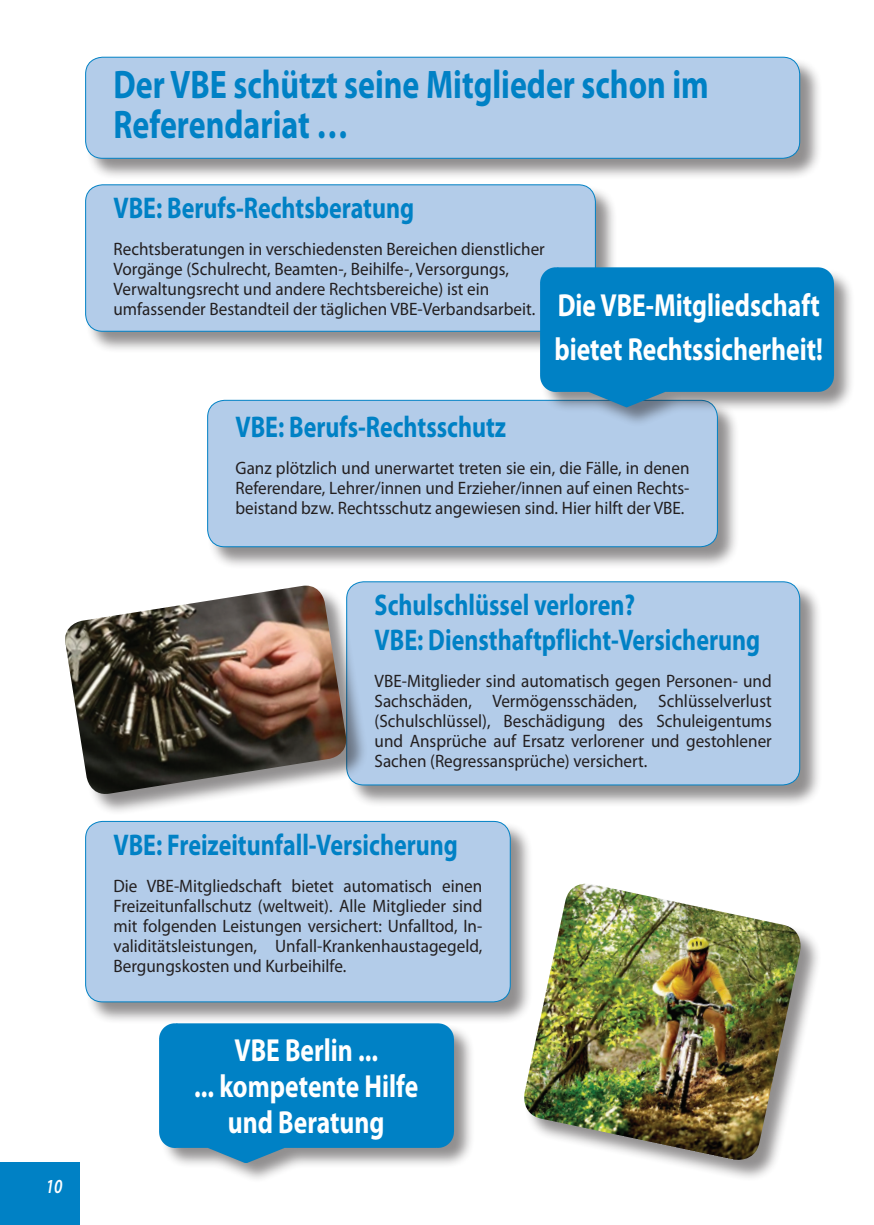
<style>
.page{position:relative;width:874px;height:1225px;background:#fff}
.page>*{position:absolute;margin:0;border:0;box-sizing:border-box;transform-origin:0 0}
.t1{font:700 40px/40px "Myriad Pro";color:#0081c5;scale:.8 1}
.t2{font:700 32px/36px "Myriad Pro";color:#fff;scale:.8 1}
.t3{font:700 30px/35px "Myriad Pro";color:#0081c5;scale:.8 1}
.t4{font:italic 600 20px "Myriad Pro";color:#fff;scale:.8 1}
.t5{font:18px/20px "Myriad Pro";color:#231f20;text-align:justify;scale:.95 1}
</style>
<div class="page">
<div style="left:0;top:1162px;width:79px;height:63px;background:#0081c5"></div>
<div style="left:85px;top:57px;width:737px;height:124px;background:#231f20;opacity:.5"></div>
<div style="left:86px;top:57px;width:713px;height:101px;background:#b3cce9;border-radius:17px"></div>
<div style="left:85px;top:57px;width:714px;height:102px;border:1px solid #0081c5;border-radius:17px"></div>
<div style="left:85px;top:185px;width:532px;height:169px;background:#231f20;opacity:.5"></div>
<div style="left:86px;top:185px;width:509px;height:146px;background:#b3cce9;border-radius:17px"></div>
<div style="left:85px;top:184px;width:510px;height:148px;border:1px solid #0081c5;border-radius:17px"></div>
<div style="left:207px;top:400px;width:532px;height:169px;background:#231f20;opacity:.5"></div>
<div style="left:207px;top:400px;width:510px;height:147px;background:#b3cce9;border-radius:17px"></div>
<div style="left:207px;top:400px;width:510px;height:147px;border:1px solid #0081c5;border-radius:17px"></div>
<div style="left:346px;top:581px;width:475px;height:227px;background:#231f20;opacity:.5"></div>
<div style="left:346px;top:582px;width:453px;height:203px;background:#b3cce9;border-radius:17px"></div>
<div style="left:346px;top:581px;width:453px;height:204px;border:1px solid #0081c5;border-radius:17px"></div>
<div style="left:85px;top:821px;width:447px;height:203px;background:#231f20;opacity:.5"></div>
<div style="left:86px;top:821px;width:424px;height:181px;background:#b3cce9;border-radius:17px"></div>
<div style="left:85px;top:821px;width:425px;height:181px;border:1px solid #0081c5;border-radius:17px"></div>
<div style="left:65px;top:586px;width:303px;height:230px;background:#231f20;opacity:.5"></div>
<img style="left:65px;top:585px;width:284px;height:211px">
<div style="left:524px;top:884px;width:297px;height:297px;background:#231f20;opacity:.5"></div>
<img style="left:520px;top:883px;width:284px;height:280px">
<div style="left:540px;top:268px;width:314px;height:160px;background:#231f20;opacity:.5"></div>
<img style="left:539px;top:266px;width:295px;height:141px">
<div style="left:159px;top:1024px;width:315px;height:160px;background:#231f20;opacity:.5"></div>
<img style="left:158px;top:1022px;width:296px;height:141px">
<p class="t4" style="left:46px;top:1173px;width:22px">10</p>
<h1 class="t1" style="left:113px;top:63px;width:745px">Der VBE schützt seine Mitglieder schon im<br>Referendariat …</h1>
<h3 class="t3" style="left:113px;top:190px;width:377px">VBE: Berufs-Rechtsberatung</h3>
<p class="t5" style="left:113px;top:239px;width:455px;text-align:left">Rechtsberatungen in verschiedensten Bereichen dienstlicher Vorgänge (Schulrecht, Beamten-, Beihilfe-, Versorgungs, Verwaltungsrecht und andere Rechtsbereiche) ist ein umfassender Bestandteil der täglichen VBE-Verbandsarbeit.</p>
<h2 class="t2" style="left:554px;top:282px;width:337px;line-height:44px">Die VBE-Mitgliedschaft bietet Rechtssicherheit!</h2>
<h3 class="t3" style="left:235px;top:408px;width:340px">VBE: Berufs-Rechtsschutz</h3>
<p class="t5" style="left:235px;top:457px;width:479px">Ganz plötzlich und unerwartet treten sie ein, die Fälle, in denen Referendare, Lehrer/innen und Erzieher/innen auf einen Rechts&shy;beistand bzw. Rechtsschutz angewiesen sind. Hier hilft der VBE.</p>
<h3 class="t3" style="left:374px;top:587px;width:483px">Schulschlüssel verloren?<br>VBE: Diensthaftpflicht-Versicherung</h3>
<p class="t5" style="left:374px;top:671px;width:419px">VBE-Mitglieder sind automatisch gegen Personen- und Sachschäden, Vermögensschäden, Schlüsselverlust (Schulschlüssel), Beschädigung des Schuleigentums und Ansprüche auf Ersatz verlorener und gestohlener Sachen (Regressansprüche) versichert.</p>
<h3 class="t3" style="left:113px;top:826px;width:432px">VBE: Freizeitunfall-Versicherung</h3>
<p class="t5" style="left:113px;top:875px;width:389px">Die VBE-Mitgliedschaft bietet automatisch einen Freizeitunfallschutz (weltweit). Alle Mitglieder sind mit folgenden Leistungen versichert: Unfalltod, In&shy;validitätsleistungen, Unfall-Krankenhaustagegeld, Bergungskosten und Kurbeihilfe.</p>
<h2 class="t2" style="left:194px;top:1031px;width:281px;text-align:center">VBE Berlin ...<br>... kompetente Hilfe und Beratung</h2>
</div>
